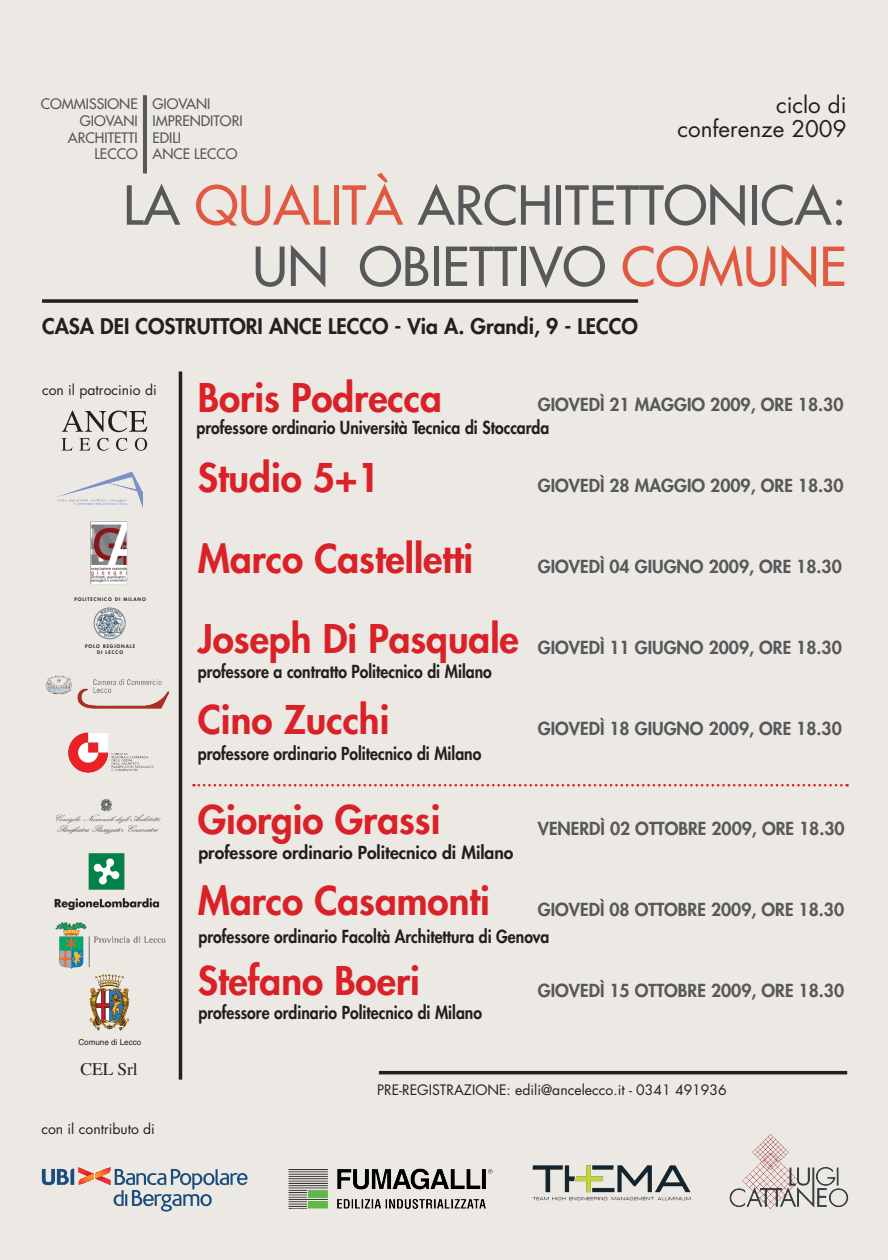
<style>
.page{position:relative;width:888px;height:1260px;background:#ece8e3}
.page>*{position:absolute;margin:0;border:0;box-sizing:border-box;transform-origin:0 0}
.t1{font:52.24px/61.2px "Futura";color:#57585a;text-align:right}
.t2{font:800 38.5px/80.5px "Futura";color:#da2128}
.t3{font:22.4px/23.4px "Futura";color:#231f20;text-align:right}
.t4{font:800 21px "Futura";color:#231f20}
.t5{font:800 17.5px "Futura";color:#57585a}
.t6{font:800 17.5px "Futura";color:#231f20;scale:.9 1}
.t7{font:800 17.5px "Futura";color:#231f20}
.t8{font:17.5px "Times";color:#231f20}
.t9{font:14.09px/17px "Futura";color:#57585a;text-align:right}
.t10{font:14px "Futura";color:#231f20}
.t11{font:8.14px "Helvetica";color:#231f20}
.t12{font:800 4.73px/5.7px "Futura";letter-spacing:.2em;color:#231f20;text-align:center}
.s1{color:#e15941}
</style>
<div class="page">
<hr style="left:143px;top:95px;width:4px;height:78px;background:#57585a">
<svg style="left:42px;top:299px;width:596px;height:4px"></svg>
<hr style="left:379px;top:1071px;width:468px;height:3px;background:#231f20">
<hr style="left:179px;top:371px;width:3px;height:709px;background:#231f20">
<img style="left:57px;top:471px;width:86px;height:37px">
<img style="left:90px;top:521px;width:38px;height:63px">
<img style="left:45px;top:675px;width:125px;height:34px">
<img style="left:68px;top:732px;width:86px;height:41px">
<img style="left:55px;top:799px;width:106px;height:35px">
<img style="left:54px;top:853px;width:106px;height:58px">
<img style="left:55px;top:922px;width:111px;height:56px">
<img style="left:93px;top:607px;width:33px;height:33px">
<img style="left:97px;top:974px;width:25px;height:10px">
<svg style="left:193px;top:784px;width:655px;height:3px"></svg>
<svg style="left:62px;top:438px;width:11px;height:13px"></svg>
<svg style="left:79px;top:438px;width:11px;height:13px"></svg>
<svg style="left:97px;top:438px;width:12px;height:13px"></svg>
<svg style="left:116px;top:438px;width:11px;height:13px"></svg>
<svg style="left:135px;top:438px;width:12px;height:13px"></svg>
<svg style="left:62px;top:411px;width:85px;height:21px"></svg>
<svg style="left:42px;top:1167px;width:206px;height:45px"></svg>
<img style="left:288px;top:1168px;width:205px;height:41px">
<img style="left:532px;top:1165px;width:159px;height:36px">
<img style="left:729px;top:1134px;width:120px;height:75px">
<p class="t9" style="left:41px;top:95px;width:98px">COMMISSIONE<br>GIOVANI<br>ARCHITETTI<br>LECCO</p>
<p class="t9" style="left:152px;top:95px;width:92px;text-align:left">GIOVANI<br>IMPRENDITORI<br>EDILI<br>ANCE LECCO</p>
<p class="t3" style="left:677px;top:94px;width:171px">ciclo di conferenze 2009</p>
<h1 class="t1" style="left:123px;top:175px;width:725px">LA <span class="s1">QUALITÀ</span> ARCHITETTONICA:<br>UN OBIETTIVO <span class="s1">COMUNE</span></h1>
<p class="t4" style="left:42px;top:313px;width:597px">CASA DEI COSTRUTTORI ANCE LECCO - Via A. Grandi, 9 - LECCO</p>
<p class="t10" style="left:42px;top:381px;width:116px">con il patrocinio di</p>
<p class="t12" style="left:74px;top:597px;width:73px">POLITECNICO DI MILANO</p>
<p class="t12" style="left:85px;top:643px;width:51px">POLO REGIONALE<br>DI LECCO</p>
<p class="t11" style="left:78px;top:1038px;width:65px">Comune di Lecco</p>
<p class="t8" style="left:81px;top:1052px;width:59px">CEL Srl</p>
<p class="t10" style="left:41px;top:1120px;width:115px">con il contributo di</p>
<h2 class="t2" style="left:198px;top:357px;width:323px">Boris Podrecca<br>Studio 5+1<br>Marco Castelletti<br>Joseph Di Pasquale<br>Cino Zucchi</h2>
<p class="t5" style="left:538px;top:394px;width:307px">GIOVEDÌ 21 MAGGIO 2009, ORE 18.30</p>
<p class="t6" style="left:197px;top:417px;width:394px">professore ordinario Università Tecnica di Stoccarda</p>
<p class="t5" style="left:538px;top:475px;width:307px">GIOVEDÌ 28 MAGGIO 2009, ORE 18.30</p>
<p class="t5" style="left:538px;top:555px;width:305px">GIOVEDÌ 04 GIUGNO 2009, ORE 18.30</p>
<p class="t5" style="left:538px;top:636px;width:305px">GIOVEDÌ 11 GIUGNO 2009, ORE 18.30</p>
<p class="t6" style="left:198px;top:660px;width:328px">professore a contratto Politecnico di Milano</p>
<p class="t5" style="left:538px;top:717px;width:305px">GIOVEDÌ 18 GIUGNO 2009, ORE 18.30</p>
<p class="t6" style="left:198px;top:742px;width:317px">professore ordinario Politecnico di Milano</p>
<h2 class="t2" style="left:198px;top:780px;width:293px">Giorgio Grassi<br>Marco Casamonti<br>Stefano Boeri</h2>
<p class="t5" style="left:538px;top:818px;width:308px">VENERDÌ 02 OTTOBRE 2009, ORE 18.30</p>
<p class="t7" style="left:198px;top:842px;width:317px">professore ordinario Politecnico di Milano</p>
<p class="t5" style="left:538px;top:899px;width:308px">GIOVEDÌ 08 OTTOBRE 2009, ORE 18.30</p>
<p class="t6" style="left:198px;top:925px;width:392px">professore ordinario Facoltà Architettura di Genova</p>
<p class="t5" style="left:538px;top:979px;width:308px">GIOVEDÌ 15 OTTOBRE 2009, ORE 18.30</p>
<p class="t6" style="left:198px;top:1002px;width:317px">professore ordinario Politecnico di Milano</p>
<p class="t10" style="left:377px;top:1081px;width:351px">PRE-REGISTRAZIONE: edili@ancelecco.it - 0341 491936</p>
</div>
